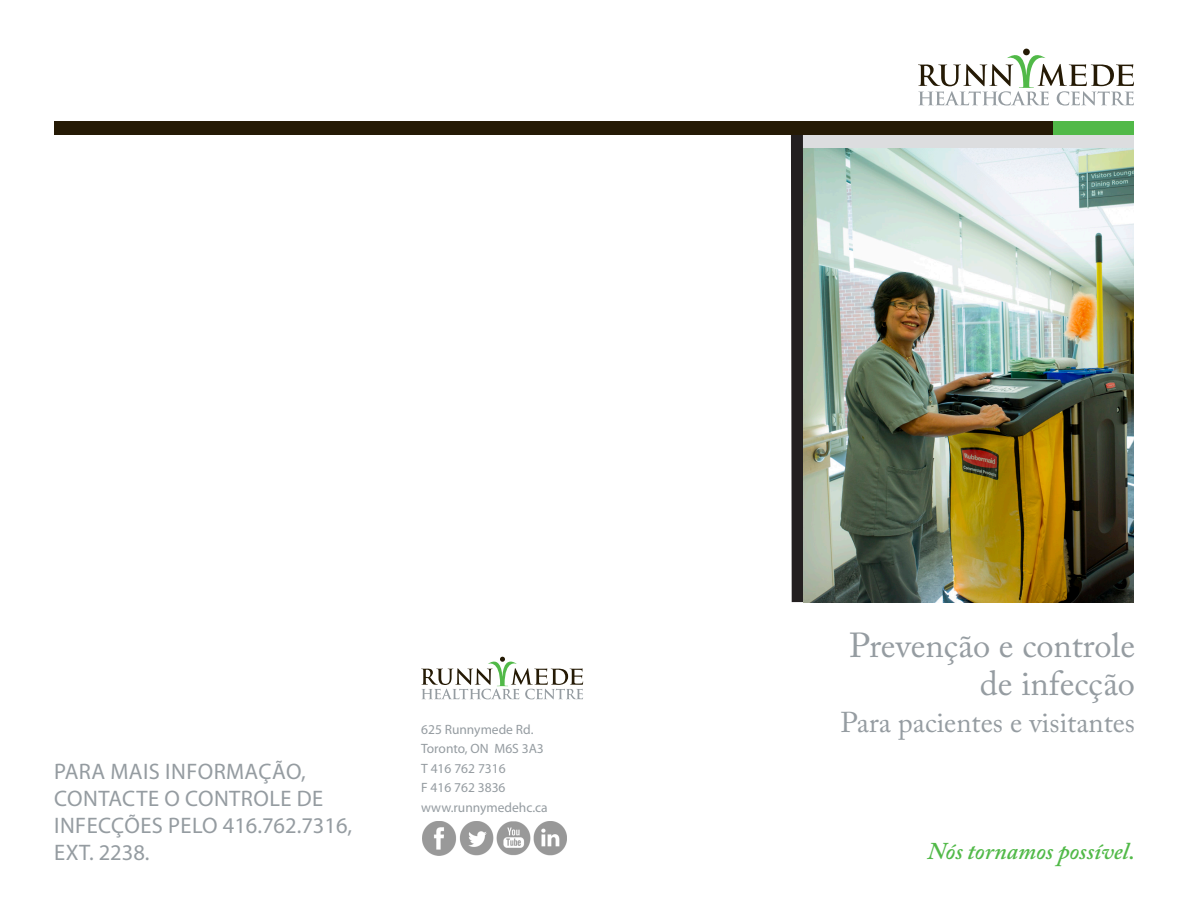
<style>
.page{position:relative;width:1188px;height:918px;background:#fff}
.page>*{position:absolute;margin:0;border:0;box-sizing:border-box;transform-origin:0 0}
.t1{font:34.5px "Adobe Caslon Pro";color:#959ca1}
.t2{font:28.5px "Adobe Caslon Pro";color:#959ca1}
.t3{font:italic 600 24px "Adobe Caslon Pro";color:#51b948}
.t4{font:22.5px/27px "Myriad Pro";letter-spacing:.02em;color:#959ca1}
.t5{font:13.5px "Myriad Pro";color:#959ca1}
</style>
<div class="page">
<div style="left:54px;top:122px;width:342px;height:13px;background:#251a05"></div>
<svg style="left:918px;top:48px;width:216px;height:58px"></svg>
<svg style="left:421px;top:656px;width:162px;height:43px"></svg>
<svg style="left:785px;top:121px;width:25px;height:482px"></svg>
<div style="left:396px;top:122px;width:657px;height:13px;background:#251a05"></div>
<div style="left:1053px;top:122px;width:81px;height:13px;background:#51b948"></div>
<img style="left:423px;top:822px;width:143px;height:33px">
<div style="left:803px;top:135px;width:331px;height:467px;background:#dcdddf"></div>
<img style="left:803px;top:148px;width:331px;height:454px">
<p class="t4" style="left:54px;top:758px;width:299px">PARA MAIS INFORMAÇÃO,<br>CONTACTE O CONTROLE DE<br>INFECÇÕES PELO 416.762.7316,<br>EXT. 2238.</p>
<p class="t5" style="left:421px;top:721px;width:114px">625 Runnymede Rd.</p>
<p class="t5" style="left:421px;top:740px;width:124px">Toronto, ON M6S 3A3</p>
<p class="t5" style="left:421px;top:760px;width:86px">T 416 762 7316</p>
<p class="t5" style="left:421px;top:779px;width:86px">F 416 762 3836</p>
<p class="t5" style="left:421px;top:799px;width:128px">www.runnymedehc.ca</p>
<p class="t1" style="left:849px;top:625px;width:287px">Prevenção e controle</p>
<p class="t1" style="left:980px;top:663px;width:157px">de infecção</p>
<p class="t2" style="left:840px;top:706px;width:296px">Para pacientes e visitantes</p>
<p class="t3" style="left:927px;top:837px;width:209px">Nós tornamos possível.</p>
</div>
